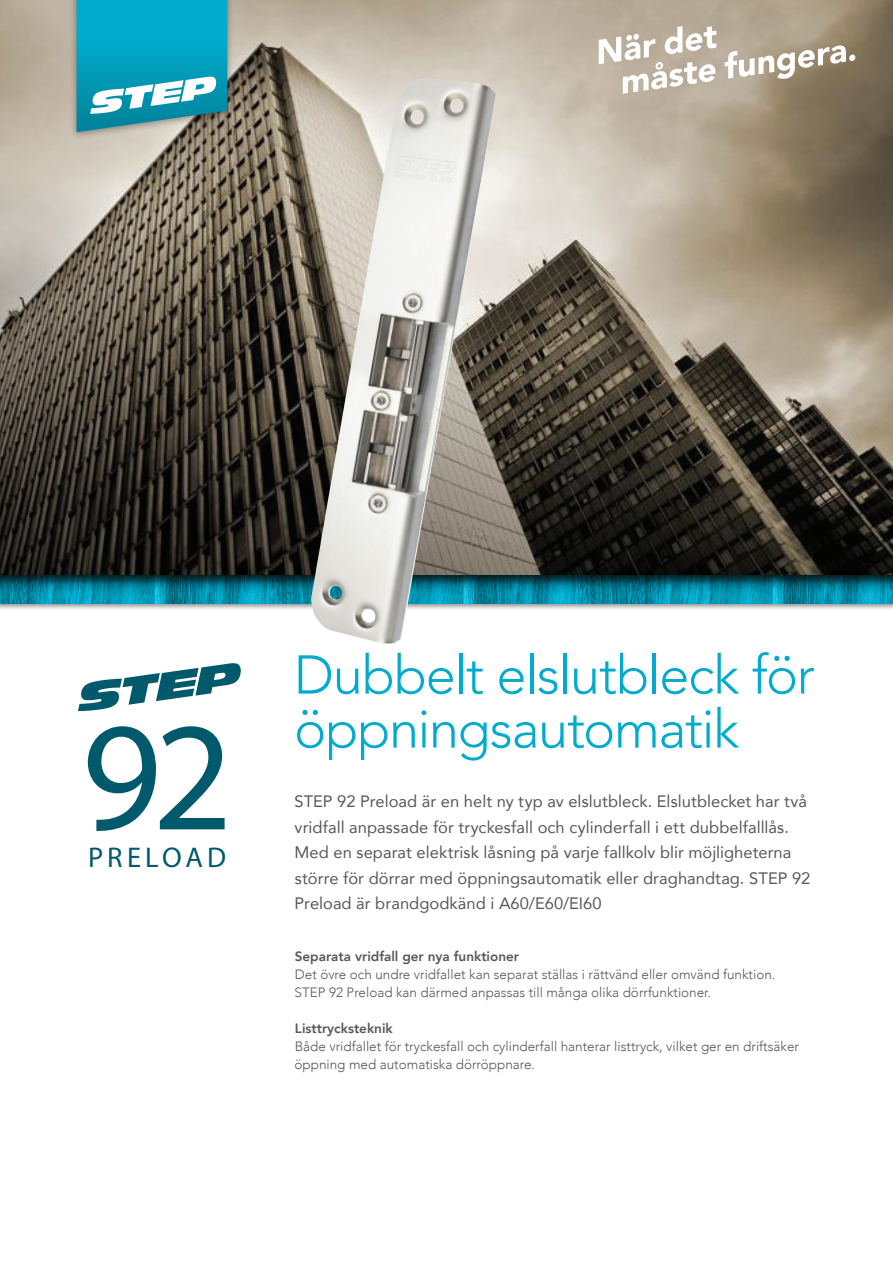
<style>
.page{position:relative;width:893px;height:1263px;background:#fff}
.page>*{position:absolute;margin:0;border:0;box-sizing:border-box;transform-origin:0 0}
.t1{font:300 156px "Avenir";color:#005a6b}
.t2{font:300 54px/54px "Avenir LT Com";letter-spacing:-.025em;color:#00abcd}
.t3{font:28.65px "Avenir";letter-spacing:.14em;color:#005a6b}
.t4{font:16.5px/25.5px "Avenir LT Com";letter-spacing:.005em;color:#57585a}
.t5{font:300 13.5px/18px "Avenir LT Com";color:#57585a}
.t6{font:800 13.5px "Avenir LT Com";color:#57585a}
</style>
<div class="page">
<div style="left:0;top:571px;width:893px;height:39px;background:#231f20;opacity:.5"></div>
<div style="left:0;top:574px;width:893px;height:31px;background:#231f20;opacity:.72"></div>
<svg style="left:0;top:0;width:893px;height:574px;background:#81796d"></svg>
<div style="left:69px;top:0;width:165px;height:141px;background:#231f20;opacity:.4"></div>
<svg style="left:77px;top:0;width:150px;height:132px;background:#25a8c0"></svg>
<img style="left:398px;top:78px;width:27px;height:19px">
<svg style="left:599px;top:26px;width:117px;height:68px"></svg>
<svg style="left:725px;top:45px;width:121px;height:34px"></svg>
<div style="left:849px;top:54px;width:6px;height:7px;background:#fff;border-radius:50%"></div>
<svg style="left:78px;top:663px;width:163px;height:48px"></svg>
<h1 class="t1" style="left:81px;top:681px;width:153px">92</h1>
<h3 class="t3" style="left:88px;top:839px;width:140px">PRELOAD</h3>
<h2 class="t2" style="left:294px;top:648px;width:522px">Dubbelt elslutbleck för öppningsautomatik</h2>
<p class="t4" style="left:294px;top:788px;width:517px">STEP 92 Preload är en helt ny typ av elslutbleck. Elslutblecket har två vridfall anpassade för tryckesfall och cylinderfall i ett dubbelfalllås.<br>Med en separat elektrisk låsning på varje fallkolv blir möjligheterna större för dörrar med öppningsautomatik eller draghandtag. STEP 92<br>Preload är brandgodkänd i A60/E60/EI60</p>
<p class="t6" style="left:295px;top:948px;width:226px">Separata vridfall ger nya funktioner</p>
<p class="t5" style="left:294px;top:965px;width:482px">Det övre och undre vridfallet kan separat ställas i rättvänd eller omvänd funktion.<br>STEP 92 Preload kan därmed anpassas till många olika dörrfunktioner.</p>
<p class="t6" style="left:295px;top:1020px;width:99px">Listtrycksteknik</p>
<p class="t5" style="left:294px;top:1037px;width:506px">Både vridfallet för tryckesfall och cylinderfall hanterar listtryck, vilket ger en driftsäker öppning med automatiska dörröppnare.</p>
</div>
